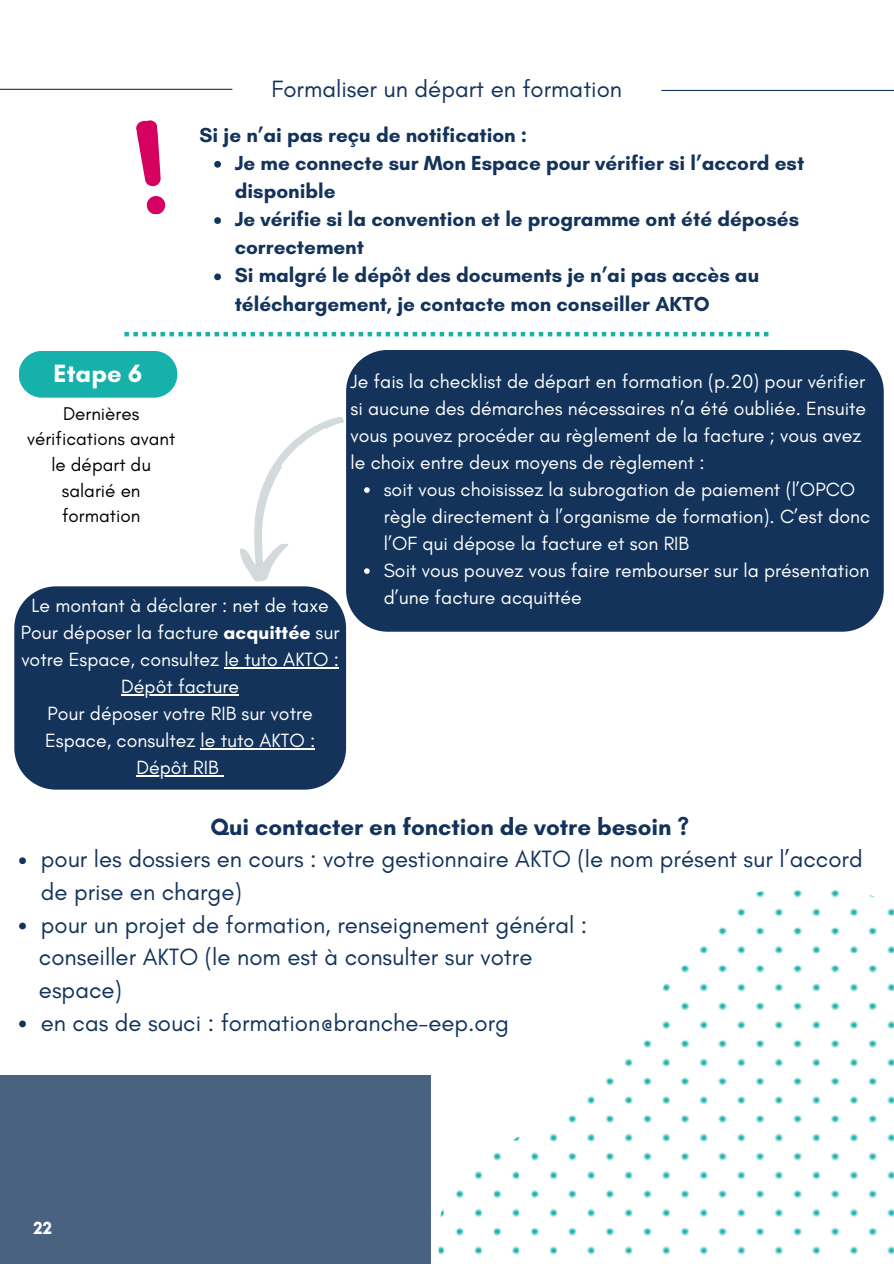
<style>
.page{position:relative;width:894px;height:1264px;background:#fff}
.page>*{position:absolute;margin:0;border:0;box-sizing:border-box;transform-origin:0 0}
.t1{font:700 25.5px "Glacial Indifference";color:#fff}
.t2{font:24px/32.7px "Glacial Indifference";color:#13335b}
.t3{font:700 24px "Glacial Indifference";color:#13335b}
.t4{font:700 20.7px/28.2px "Glacial Indifference";color:#13335b}
.t5{font:19.5px/27px "Glacial Indifference";color:#fff}
.t6{font:18.75px/25.7px "Glacial Indifference";color:#000;text-align:center}
.t7{font:700 18px "Glacial Indifference";color:#fff}
.s1{font-weight:700}
</style>
<div class="page">
<div style="left:0;top:1074px;width:430px;height:189px;background:#496280"></div>
<hr style="left:0;top:89px;width:232px;height:1px;background:#13335b">
<hr style="left:661px;top:90px;width:232px;height:1px;background:#13335b">
<svg style="left:438px;top:889px;width:455px;height:366px"></svg>
<div style="left:14px;top:586px;width:332px;height:203px;background:#13335b"></div>
<hr style="left:224px;top:667px;width:115px;height:1px;background:#fff">
<hr style="left:121px;top:694px;width:118px;height:1px;background:#fff">
<hr style="left:200px;top:748px;width:115px;height:1px;background:#fff">
<hr style="left:136px;top:775px;width:83px;height:1px;background:#fff">
<svg style="left:225px;top:417px;width:121px;height:173px"></svg>
<svg style="left:214px;top:161px;width:7px;height:7px"></svg>
<svg style="left:214px;top:217px;width:7px;height:7px"></svg>
<svg style="left:214px;top:273px;width:7px;height:7px"></svg>
<svg style="left:136px;top:120px;width:25px;height:67px"></svg>
<svg style="left:146px;top:196px;width:20px;height:19px"></svg>
<svg style="left:124px;top:332px;width:644px;height:4px"></svg>
<div style="left:19px;top:351px;width:158px;height:46px;background:#16b1ab;border-radius:23px"></div>
<div style="left:346px;top:350px;width:537px;height:281px;background:#13335b"></div>
<svg style="left:364px;top:487px;width:5px;height:6px"></svg>
<svg style="left:364px;top:568px;width:5px;height:6px"></svg>
<svg style="left:19px;top:857px;width:7px;height:7px"></svg>
<svg style="left:19px;top:922px;width:7px;height:7px"></svg>
<svg style="left:19px;top:1020px;width:7px;height:7px"></svg>
<p class="t2" style="left:271px;top:72px;width:352px">Formaliser un départ en formation</p>
<p class="t4" style="left:199px;top:120px;width:329px">Si je n’ai pas reçu de notification :</p>
<p class="t4" style="left:235px;top:149px;width:571px">Je me connecte sur Mon Espace pour vérifier si l’accord est disponible</p>
<p class="t4" style="left:235px;top:205px;width:565px">Je vérifie si la convention et le programme ont été déposés correctement</p>
<p class="t4" style="left:235px;top:261px;width:526px">Si malgré le dépôt des documents je n’ai pas accès au téléchargement, je contacte mon conseiller AKTO</p>
<p class="t1" style="left:54px;top:358px;width:90px">Etape 6</p>
<p class="t5" style="left:350px;top:368px;width:517px">Je fais la checklist de départ en formation (p.20) pour vérifier si aucune des démarches nécessaires n’a été oubliée. Ensuite vous pouvez procéder au règlement de la facture ; vous avez le choix entre deux moyens de règlement :</p>
<h1 class="t5" style="left:383px;top:476px;width:488px">soit vous choisissez la subrogation de paiement (l’OPCO règle directement à l’organisme de formation). C’est donc l’OF qui dépose la facture et son RIB</h1>
<p class="t5" style="left:383px;top:557px;width:487px">Soit vous pouvez vous faire rembourser sur la présentation d’une facture acquittée</p>
<h2 class="t6" style="left:27px;top:400px;width:150px">Dernières vérifications avant le départ du salarié en formation</h2>
<h2 class="t5" style="left:32px;top:592px;width:298px">Le montant à déclarer : net de taxe</h2>
<p class="t5" style="left:21px;top:619px;width:320px">Pour déposer la facture <span class="s1">acquittée</span> sur votre Espace, consultez le tuto AKTO :</p>
<h3 class="t5" style="left:45px;top:673px;width:272px;text-align:center">Dépôt facture<br>Pour déposer votre RIB sur votre<br>Espace, consultez le tuto AKTO :</h3>
<p class="t5" style="left:136px;top:754px;width:84px">Dépôt RIB</p>
<p class="t3" style="left:210px;top:812px;width:480px">Qui contacter en fonction de votre besoin ?</p>
<p class="t2" style="left:41px;top:842px;width:823px">pour les dossiers en cours : votre gestionnaire AKTO (le nom présent sur l’accord de prise en charge)</p>
<p class="t2" style="left:41px;top:908px;width:548px">pour un projet de formation, renseignement général :</p>
<h1 class="t2" style="left:39px;top:940px;width:495px">conseiller AKTO (le nom est à consulter sur votre espace)</h1>
<p class="t2" style="left:41px;top:1005px;width:469px">en cas de souci : formation@branche-eep.org</p>
<p class="t7" style="left:33px;top:1216px;width:20px">22</p>
</div>
